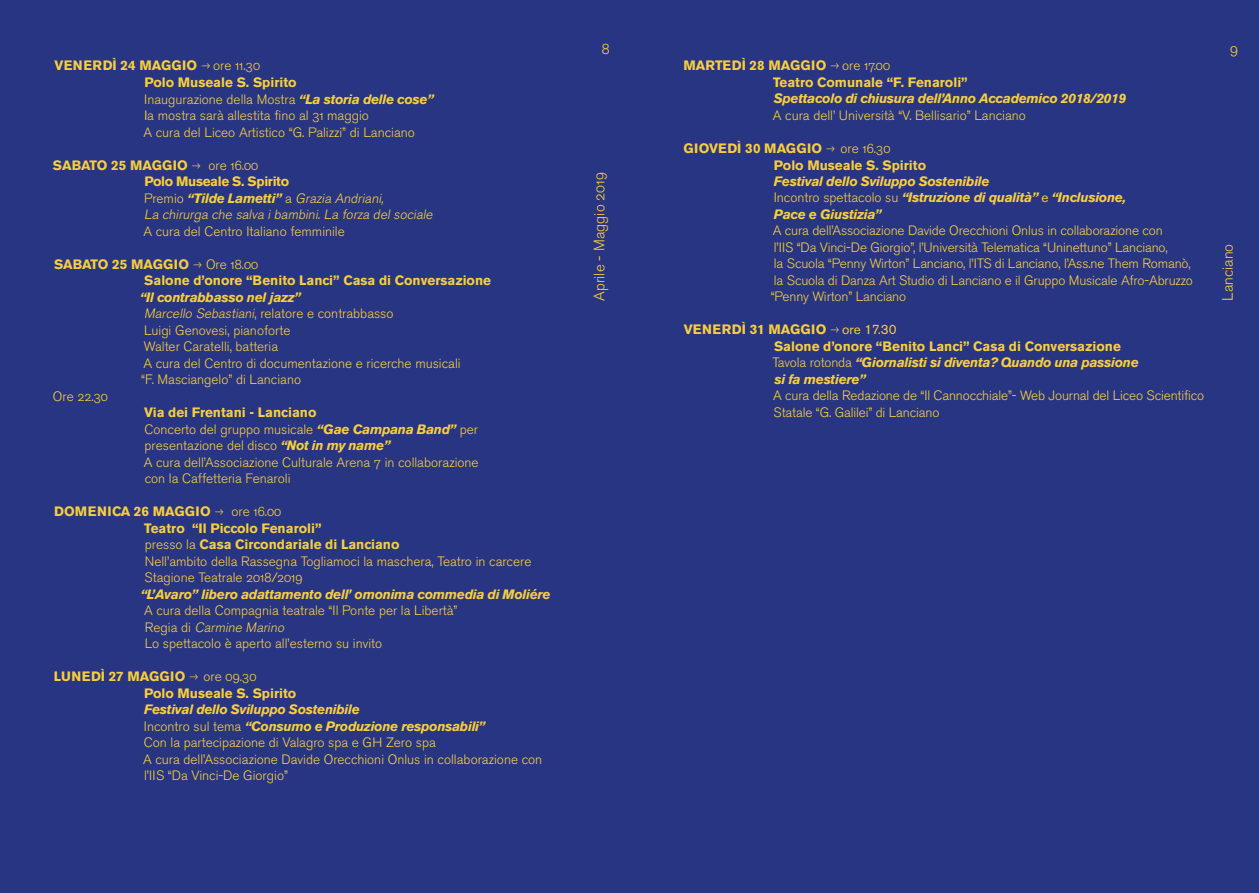
<style>
.page{position:relative;width:1259px;height:893px;background:#283583}
.page>*{position:absolute;margin:0;border:0;box-sizing:border-box;transform-origin:0 0}
.t1{font:15px "Akzidenz Grotesk BE Light Os F";color:#f8cf3b}
.t2{font:13.5px/16.5px "Akzidenz Grotesk BE Light Os F";color:#f8cf3b}
.t3{font:italic 700 13.5px/16.5px "Akzidenz Grotesk BE";letter-spacing:-.025em;color:#f8cf3b}
.t4{font:700 13.5px/16.5px "Akzidenz Grotesk BE";color:#f8cf3b}
.t5{font:700 13.5px "Akzidenz Grotesk BE";letter-spacing:.02em;color:#f8cf3b}
.t6{font:italic 13.5px/16.5px "Akzidenz Grotesk BE Light Os F";color:#f8cf3b}
.t7{font:700 13.5px "Akzidenz Grotesk BE";letter-spacing:-.025em;color:#f8cf3b}
.s1{font-family:"Akzidenz Grotesk BE Light Os F";font-weight:400}
.s2{font-family:"Akzidenz Grotesk BE";font-weight:700;font-style:italic}
.s3{font-family:"Akzidenz Grotesk BE"}
.s4{font-style:normal}
.s5{font-family:"Akzidenz Grotesk BE";font-weight:700}
.s6{font-style:italic}
.s7{font-family:"Akzidenz Grotesk BE Light Os F";font-weight:400;font-style:normal}
.s8{font-weight:400;font-style:normal}
.s9{font-weight:400}
</style>
<div class="page">
<p class="t5" style="left:55px;top:58px;width:207px">VENERDÌ 24 MAGGIO → <span class="s1">ore 11.30</span></p>
<p class="t4" style="left:144px;top:74px;width:154px">Polo Museale S. Spirito</p>
<p class="t2" style="left:143px;top:91px;width:292px">Inaugurazione della Mostra <span class="s2">“La storia delle cose” </span><span class="s3">l</span>a mostra sarà allestita fino al 31 maggio<br>A cura del Liceo Artistico “G. Palizzi” di Lanciano</p>
<p class="t4" style="left:53px;top:157px;width:207px">SABATO 25 MAGGIO → <span class="s1">ore 16.00</span></p>
<p class="t7" style="left:144px;top:173px;width:146px">Polo Museale S. Spirito</p>
<p class="t6" style="left:144px;top:190px;width:293px"><span class="s4">Premio</span> <span class="s5">“Tilde Lametti”</span> <span class="s4">a</span> Grazia Andriani,<br>La chirurga che salva i bambini. La forza del sociale</p>
<p class="t2" style="left:143px;top:223px;width:203px">A cura del Centro Italiano femminile</p>
<p class="t4" style="left:54px;top:256px;width:206px">SABATO 25 MAGGIO → <span class="s1">Ore 18.00</span></p>
<p class="t2" style="left:53px;top:388px;width:57px">Ore 22.30</p>
<p class="t4" style="left:144px;top:272px;width:348px">Salone d’onore “Benito Lanci” Casa di Conversazione</p>
<p class="t3" style="left:140px;top:289px;width:162px">“Il contrabbasso nel jazz”</p>
<p class="t2" style="left:141px;top:305px;width:321px"><span class="s6">Marcello Sebastiani</span>, relatore e contrabbasso<br>Luigi Genovesi, pianoforte<br>Walter Caratelli, batteria<br>A cura del Centro di documentazione e ricerche musicali “F. Masciangelo” di Lanciano</p>
<p class="t4" style="left:144px;top:404px;width:174px">Via dei Frentani - Lanciano</p>
<p class="t2" style="left:144px;top:421px;width:336px">Concerto del gruppo musicale <span class="s2">“Gae Campana Band”</span> per presentazione del disco <span class="s2">“Not in my name”<br></span>A cura dell’Associazione Culturale Arena 7 in collaborazione con la Caffetteria Fenaroli</p>
<p class="t5" style="left:54px;top:503px;width:228px">DOMENICA 26 MAGGIO → <span class="s1">ore 16.00</span></p>
<p class="t4" style="left:144px;top:520px;width:257px">Teatro “Il Piccolo Fenaroli”<br><span class="s1">presso la</span> Casa Circondariale di Lanciano</p>
<p class="t2" style="left:144px;top:553px;width:388px">Nell’ambito della Rassegna Togliamoci la maschera, Teatro in carcere<br>Stagione Teatrale 2018/2019</p>
<p class="t3" style="left:141px;top:586px;width:411px">“L’Avaro” libero adattamento dell’ omonima commedia di Moliére</p>
<p class="t2" style="left:144px;top:602px;width:315px">A cura della Compagnia teatrale “Il Ponte per la Libertà”<br>R e g i a d i <span class="s6">Carmine Marino<br></span>Lo spettacolo è aperto all’esterno su invito</p>
<p class="t5" style="left:54px;top:668px;width:204px">LUNEDÌ 27 MAGGIO → <span class="s1">ore 09.30</span></p>
<p class="t4" style="left:144px;top:685px;width:154px">Polo Museale S. Spirito</p>
<p class="t3" style="left:144px;top:701px;width:343px">Festival dello Sviluppo Sostenibile<br><span class="s7">Incontro sul tema</span> “Consumo e Produzione responsabili”</p>
<p class="t2" style="left:143px;top:734px;width:401px">Con la partecipazione di Valagro spa e GH Zero spa<br>A cura dell’Associazione Davide Orecchioni Onlus in collaborazione con l’IIS “Da Vinci-De Giorgio”</p>
<p class="t1" style="left:602px;top:40px;width:9px">8</p>
<p class="t1" style="left:1230px;top:40px;width:9px">9</p>
<p class="t4" style="left:683px;top:58px;width:208px">MARTEDÌ 28 MAGGIO → <span class="s1">ore 17.00</span></p>
<p class="t1" style="left:591px;top:301px;width:130px;rotate:-90deg">Aprile - Maggio 2019</p>
<p class="t4" style="left:773px;top:74px;width:196px">Teatro Comunale “F. Fenaroli”</p>
<p class="t3" style="left:773px;top:91px;width:354px">Spettacolo di chiusura dell’Anno Accademico 2018/2019</p>
<p class="t2" style="left:773px;top:107px;width:254px">A cura dell’ Università “V. Bellisario” Lanciano</p>
<p class="t4" style="left:774px;top:157px;width:154px">Polo Museale S. Spirito</p>
<p class="t3" style="left:774px;top:173px;width:354px">Festival dello Sviluppo Sostenibile<br><span class="s7">Incontro spettacolo su</span> “Istruzione di qualità” <span class="s8">e</span> “Inclusione,<br>Pace e Giustizia”</p>
<p class="t2" style="left:770px;top:223px;width:424px">A cura dell’Associazione Davide Orecchioni Onlus in collaborazione con<br>l’IIS “Da Vinci-De Giorgio”, l’Università Telematica “Uninettuno” Lanciano,<br>la Scuola “Penny Wirton” Lanciano, l’ITS di Lanciano, l’Ass.ne Them Romanò, la Scuola di Danza Art Studio di Lanciano e il Gruppo Musicale Afro-Abruzzo “Penny Wirton” Lanciano</p>
<p class="t3" style="left:772px;top:338px;width:368px"><span class="s4">Salone d’onore “Benito Lanci” Casa di Conversazione<br></span><span class="s7">Tavola rotonda</span> “Giornalisti si diventa? Quando una passione si fa mestiere”</p>
<p class="t2" style="left:773px;top:388px;width:432px">A cura della Redazione de “Il Cannocchiale”- Web Journal del Liceo Scientifico<br>Statale “G. Galilei” di Lanciano</p>
<p class="t5" style="left:683px;top:140px;width:208px">GIOVEDÌ 30 MAGGIO → <span class="s1">ore 16.30</span></p>
<p class="t5" style="left:684px;top:322px;width:214px">VENERDÌ 31 MAGGIO → <span class="s9">ore 17.30</span></p>
<p class="t1" style="left:1219px;top:301px;width:59px;rotate:-90deg">Lanciano</p>
</div>
